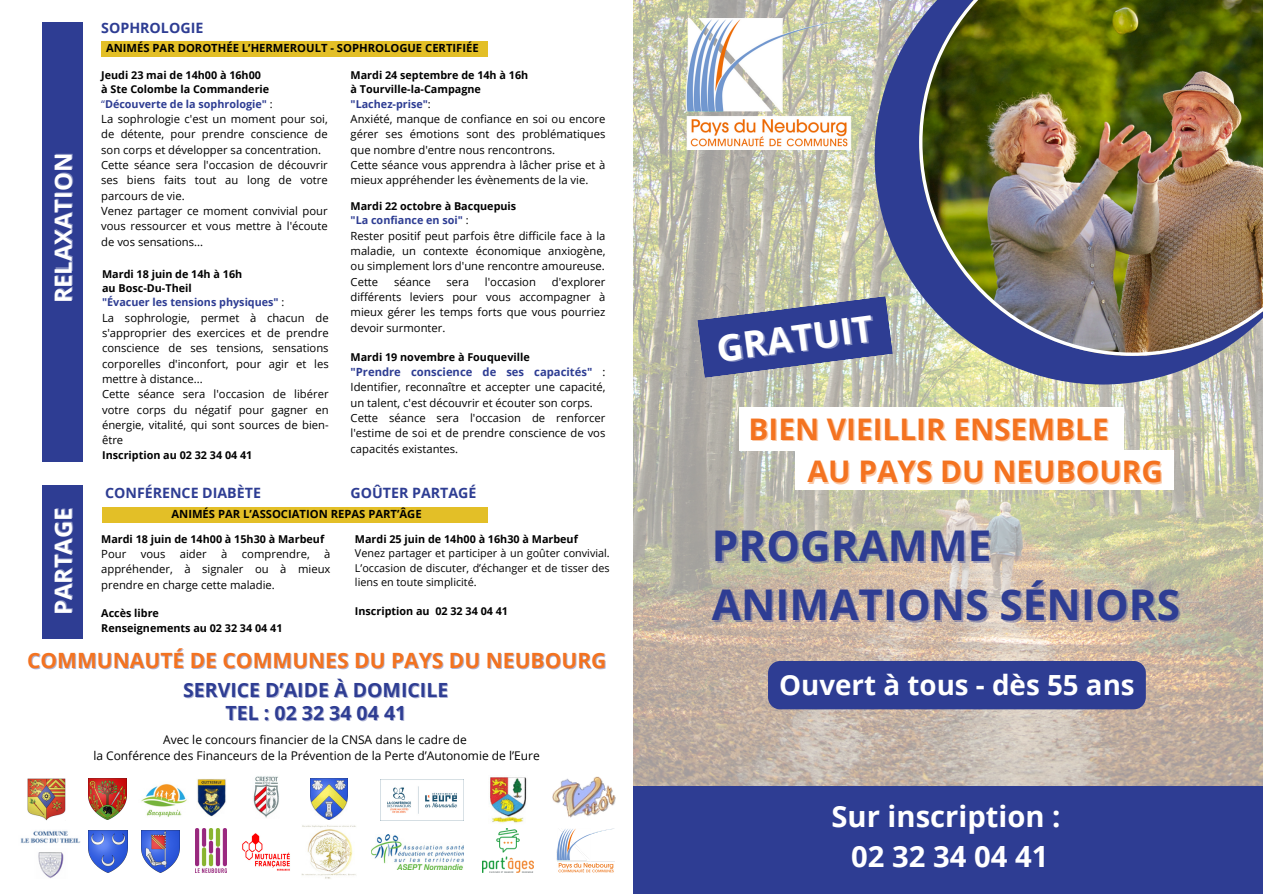
<style>
.page{position:relative;width:1263px;height:894px;background:#fff}
.page>*{position:absolute;margin:0;border:0;box-sizing:border-box;transform-origin:0 0}
.t1{font:700 42.3px "Open Sans";color:#2e3d93}
.t2{font:700 36.45px "Open Sans";color:#fff}
.t3{font:700 29.7px "Open Sans";color:#f47320}
.t4{font:700 29.25px "Open Sans";color:#fff}
.t5{font:700 27.75px "Open Sans";color:#fff}
.t6{font:700 23.7px "Open Sans";color:#fff}
.t7{font:700 21px "Open Sans";color:#f47320}
.t8{font:700 19.5px "Open Sans";color:#2e3d93}
.t9{font:700 14.25px "Open Sans";color:#2e3d93}
.t10{font:12px "Open Sans";color:#000}
.t11{font:11.25px/15.3px "Open Sans";color:#000;text-align:justify}
.t12{font:700 11.25px "Open Sans";color:#000}
.t13{font:700 10.8px "Open Sans";color:#000}
.t14{font:10.8px/14.4px "Open Sans";color:#000;text-align:justify}
.t15{font:700 10.8px "Open Sans";color:#2e3d93}
.s1{font-weight:400}
.s2{font-weight:400;color:#000}
.s3{font-weight:700;color:#2e3d93}
</style>
<div class="page">
<img style="left:633px;top:0;width:630px;height:785px">
<div style="left:739px;top:407px;width:385px;height:43px;background:#fff"></div>
<div style="left:633px;top:785px;width:630px;height:108px;background:#2e3d93"></div>
<svg style="left:875px;top:0;width:388px;height:384px;background:#7c84a1"></svg>
<img style="left:919px;top:0;width:344px;height:355px">
<svg style="left:697px;top:296px;width:196px;height:82px;background:#5d679c"></svg>
<div style="left:795px;top:450px;width:379px;height:40px;background:#fff"></div>
<img style="left:682px;top:18px;width:174px;height:131px">
<div style="left:768px;top:660px;width:378px;height:49px;background:#2e3d93"></div>
<div style="left:43px;top:484px;width:40px;height:154px;background:#2e3d93"></div>
<img style="left:242px;top:833px;width:48px;height:38px">
<img style="left:301px;top:825px;width:55px;height:54px">
<img style="left:371px;top:834px;width:92px;height:35px">
<img style="left:483px;top:828px;width:50px;height:43px">
<img style="left:556px;top:828px;width:59px;height:45px">
<img style="left:141px;top:784px;width:46px;height:33px">
<img style="left:197px;top:779px;width:29px;height:37px">
<img style="left:253px;top:776px;width:26px;height:42px">
<img style="left:310px;top:778px;width:37px;height:41px">
<img style="left:195px;top:828px;width:32px;height:44px">
<img style="left:489px;top:777px;width:38px;height:47px">
<img style="left:28px;top:778px;width:38px;height:42px">
<img style="left:552px;top:776px;width:63px;height:41px">
<img style="left:88px;top:778px;width:38px;height:41px">
<img style="left:89px;top:830px;width:38px;height:42px">
<img style="left:142px;top:830px;width:38px;height:42px">
<img style="left:380px;top:779px;width:83px;height:41px">
<img style="left:20px;top:831px;width:60px;height:47px">
<div style="left:101px;top:41px;width:386px;height:16px;background:#e3bf27"></div>
<div style="left:43px;top:22px;width:40px;height:439px;background:#2e3d93"></div>
<div style="left:102px;top:506px;width:385px;height:16px;background:#e3bf27"></div>
<h3 class="t6" style="left:47px;top:303px;width:152px;rotate:-90deg">RELAXATION</h3>
<p class="t6" style="left:47px;top:615px;width:109px;rotate:-90deg">PARTAGE</p>
<h4 class="t9" style="left:101px;top:18px;width:104px">SOPHROLOGIE</h4>
<p class="t12" style="left:106px;top:40px;width:374px">ANIMÉS PAR DOROTHÉE L’HERMEROULT - SOPHROLOGUE CERTIFIÉE</p>
<p class="t13" style="left:101px;top:67px;width:161px">Jeudi 23 mai de 14h00 à 16h00</p>
<p class="t13" style="left:101px;top:82px;width:170px">à Ste Colombe la Commanderie</p>
<p class="t15" style="left:101px;top:96px;width:173px"><span class="s1">“</span>Découverte de la sophrologie" <span class="s2">:</span></p>
<p class="t11" style="left:101px;top:111px;width:228px">La sophrologie c'est un moment pour soi, de détente, pour prendre conscience de son corps et développer sa concentration.</p>
<p class="t11" style="left:101px;top:157px;width:228px">Cette séance sera l'occasion de découvrir ses biens faits tout au long de votre parcours de vie.</p>
<p class="t11" style="left:101px;top:203px;width:228px">Venez partager ce moment convivial pour vous ressourcer et vous mettre à l'écoute de vos sensations...</p>
<p class="t13" style="left:102px;top:266px;width:142px">Mardi 18 juin de 14h à 16h</p>
<p class="t13" style="left:102px;top:280px;width:91px">au Bosc-Du-Theil</p>
<p class="t15" style="left:102px;top:295px;width:184px">"Évacuer les tensions physiques" <span class="s2">:</span></p>
<p class="t11" style="left:102px;top:309px;width:228px">La sophrologie, permet à chacun de s'approprier des exercices et de prendre conscience de ses tensions, sensations corporelles d'inconfort, pour agir et les mettre à distance...</p>
<p class="t11" style="left:102px;top:386px;width:228px">Cette séance sera l'occasion de libérer votre corps du négatif pour gagner en énergie, vitalité, qui sont sources de bien&shy;être</p>
<p class="t13" style="left:102px;top:447px;width:152px">Inscription au 02 32 34 04 41</p>
<p class="t9" style="left:105px;top:483px;width:157px">CONFÉRENCE DIABÈTE</p>
<p class="t13" style="left:351px;top:67px;width:179px">Mardi 24 septembre de 14h à 16h</p>
<p class="t13" style="left:351px;top:82px;width:132px">à Tourville-la-Campagne</p>
<p class="t15" style="left:351px;top:96px;width:82px">"Lachez-prise"<span class="s2">:</span></p>
<p class="t11" style="left:351px;top:111px;width:256px">Anxiété, manque de confiance en soi ou encore gérer ses émotions sont des problématiques que nombre d'entre nous rencontrons.</p>
<p class="t11" style="left:351px;top:157px;width:256px">Cette séance vous apprendra à lâcher prise et à mieux appréhender les évènements de la vie.</p>
<p class="t13" style="left:351px;top:198px;width:167px">Mardi 22 octobre à Bacquepuis</p>
<p class="t15" style="left:351px;top:213px;width:120px">"La confiance en soi" <span class="s2">:</span></p>
<h2 class="t11" style="left:351px;top:227px;width:256px">Rester positif peut parfois être difficile face à la maladie, un contexte économique anxiogène, ou simplement lors d'une rencontre amoureuse.</h2>
<h3 class="t11" style="left:351px;top:273px;width:29px">Cette</h3>
<h3 class="t11" style="left:394px;top:273px;width:38px">séance</h3>
<h3 class="t11" style="left:447px;top:273px;width:24px">sera</h3>
<h3 class="t11" style="left:485px;top:273px;width:52px">l'occasion</h3>
<h3 class="t11" style="left:351px;top:273px;width:256px;text-indent:201px">d'explorer différents leviers pour vous accompagner à mieux gérer les temps forts que vous pourriez devoir surmonter.</h3>
<h3 class="t13" style="left:351px;top:349px;width:181px">Mardi 19 novembre à Fouqueville</h3>
<h1 class="t11" style="left:351px;top:364px;width:256px"><span class="s3">"Prendre conscience de ses capacités"</span> :<br>Identifier, reconnaître et accepter une capacité, un talent, c'est découvrir et écouter son corps.</h1>
<h4 class="t11" style="left:351px;top:410px;width:256px">Cette séance sera l'occasion de renforcer l'estime de soi et de prendre conscience de vos capacités existantes.</h4>
<p class="t9" style="left:351px;top:483px;width:127px">GOÛTER PARTAGÉ</p>
<p class="t12" style="left:171px;top:505px;width:252px">ANIMÉS PAR L’ASSOCIATION REPAS PART’ÂGE</p>
<p class="t13" style="left:101px;top:531px;width:224px">Mardi 18 juin de 14h00 à 15h30 à Marbeuf</p>
<p class="t11" style="left:101px;top:546px;width:27px">Pour</p>
<p class="t11" style="left:141px;top:546px;width:26px">vous</p>
<p class="t11" style="left:180px;top:546px;width:28px">aider</p>
<p class="t11" style="left:221px;top:546px;width:8px">à</p>
<p class="t11" style="left:242px;top:546px;width:69px">comprendre,</p>
<p class="t11" style="left:101px;top:546px;width:231px;text-indent:223px">à appréhender, à signaler ou à mieux prendre en charge cette maladie.</p>
<p class="t13" style="left:101px;top:605px;width:59px">Accès libre</p>
<p class="t13" style="left:101px;top:620px;width:183px">Renseignements au 02 32 34 04 41</p>
<p class="t13" style="left:355px;top:531px;width:224px">Mardi 25 juin de 14h00 à 16h30 à Marbeuf</p>
<p class="t14" style="left:355px;top:545px;width:256px">Venez partager et participer à un goûter convivial.<br>L’occasion de discuter, d’échanger et de tisser des liens en toute simplicité.</p>
<p class="t13" style="left:355px;top:603px;width:155px">Inscription au 02 32 34 04 41</p>
<p class="t7" style="left:27px;top:645px;width:581px">COMMUNAUTÉ DE COMMUNES DU PAYS DU NEUBOURG</p>
<p class="t8" style="left:226px;top:699px;width:182px">TEL : 02 32 34 04 41</p>
<p class="t8" style="left:183px;top:676px;width:267px">SERVICE D’AIDE À DOMICILE</p>
<h6 class="t10" style="left:163px;top:730px;width:305px">Avec le concours financier de la CNSA dans le cadre de</h6>
<p class="t10" style="left:93px;top:746px;width:448px">la Conférence des Financeurs de la Prévention de la Perte d’Autonomie de l’Eure</p>
<p class="t2" style="left:713px;top:323px;width:159px;rotate:-8deg">GRATUIT</p>
<p class="t3" style="left:748px;top:408px;width:362px">BIEN VIEILLIR ENSEMBLE</p>
<p class="t3" style="left:808px;top:450px;width:357px">AU PAYS DU NEUBOURG</p>
<p class="t1" style="left:712px;top:515px;width:281px">PROGRAMME</p>
<p class="t1" style="left:712px;top:574px;width:470px">ANIMATIONS SÉNIORS</p>
<p class="t5" style="left:779px;top:665px;width:357px">Ouvert à tous - dès 55 ans</p>
<p class="t4" style="left:831px;top:795px;width:231px">Sur inscription :</p>
<p class="t4" style="left:851px;top:835px;width:199px">02 32 34 04 41</p>
</div>
